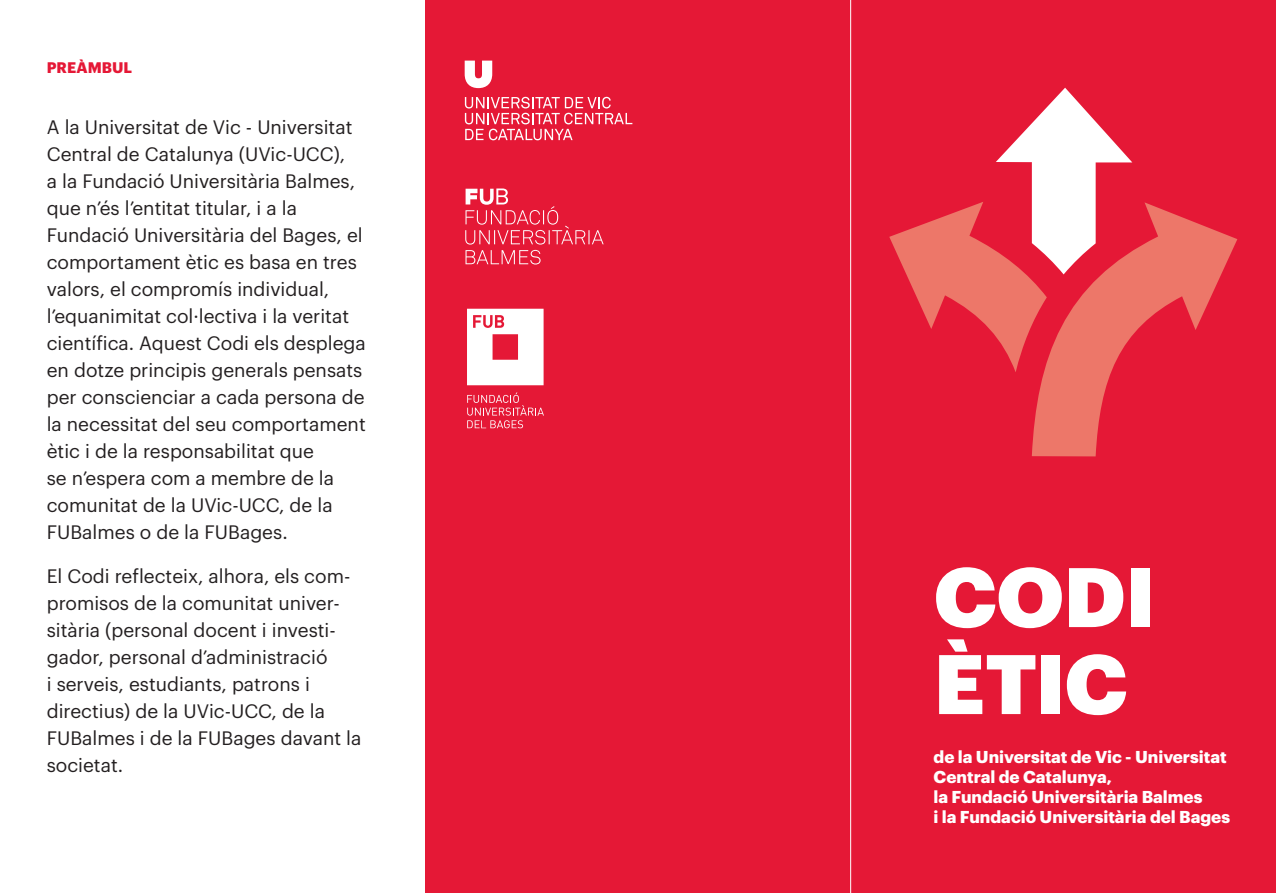
<style>
.page{position:relative;width:1276px;height:893px;background:#fff}
.page>*{position:absolute;margin:0;border:0;box-sizing:border-box;transform-origin:0 0}
.t1{font:900 82.5px/87px "Graphik";letter-spacing:-.005em;color:#fff}
.t2{font:19.05px/27px "Graphik";color:#231f20}
.t3{font:700 16.8px/20.2px "Graphik";color:#fff}
.t4{font:700 15px "Graphik";letter-spacing:.005em;color:#e51836}
</style>
<div class="page">
<div style="left:425px;top:0;width:851px;height:893px;background:#e51836"></div>
<svg style="left:1031px;top:202px;width:206px;height:254px"></svg>
<svg style="left:889px;top:88px;width:243px;height:284px"></svg>
<svg style="left:465px;top:188px;width:138px;height:77px"></svg>
<svg style="left:465px;top:61px;width:27px;height:27px"></svg>
<svg style="left:465px;top:97px;width:167px;height:43px"></svg>
<svg style="left:467px;top:309px;width:76px;height:76px;background:#fbdce1"></svg>
<svg style="left:467px;top:392px;width:77px;height:36px"></svg>
<hr style="left:850px;top:0;width:1px;height:893px;background:#fff">
<p class="t4" style="left:47px;top:56px;width:87px">Preàmbul</p>
<p class="t2" style="left:47px;top:112px;width:320px">A la Universitat de Vic - Universitat Central de Catalunya (UVic-UCC),<br>a la Fundació Universitària Balmes, que n’és l’entitat titular, i a la Fundació Universitària del Bages, el comportament ètic es basa en tres valors, el compromís individual, l’equanimitat col·lectiva i la veritat científica. Aquest Codi els desplega en dotze principis generals pensats per conscienciar a cada persona de la necessitat del seu comportament ètic i de la responsabilitat que<br>se n’espera com a membre de la comunitat de la UVic-UCC, de la FUBalmes o de la FUBages.</p>
<p class="t2" style="left:47px;top:561px;width:316px">El Codi reflecteix, alhora, els com&shy;promisos de la comunitat univer&shy;sitària (personal docent i investi&shy;gador, personal d’administració<br>i serveis, estudiants, patrons i directius) de la UVic-UCC, de la<br>FUBalmes i de la FUBages davant la societat.</p>
<h1 class="t1" style="left:933px;top:546px;width:223px">Codi ètic</h1>
<p class="t3" style="left:933px;top:745px;width:298px">de la Universitat de Vic - Universitat Central de Catalunya,<br>la Fundació Universitària Balmes<br>i la Fundació Universitària del Bages</p>
</div>
